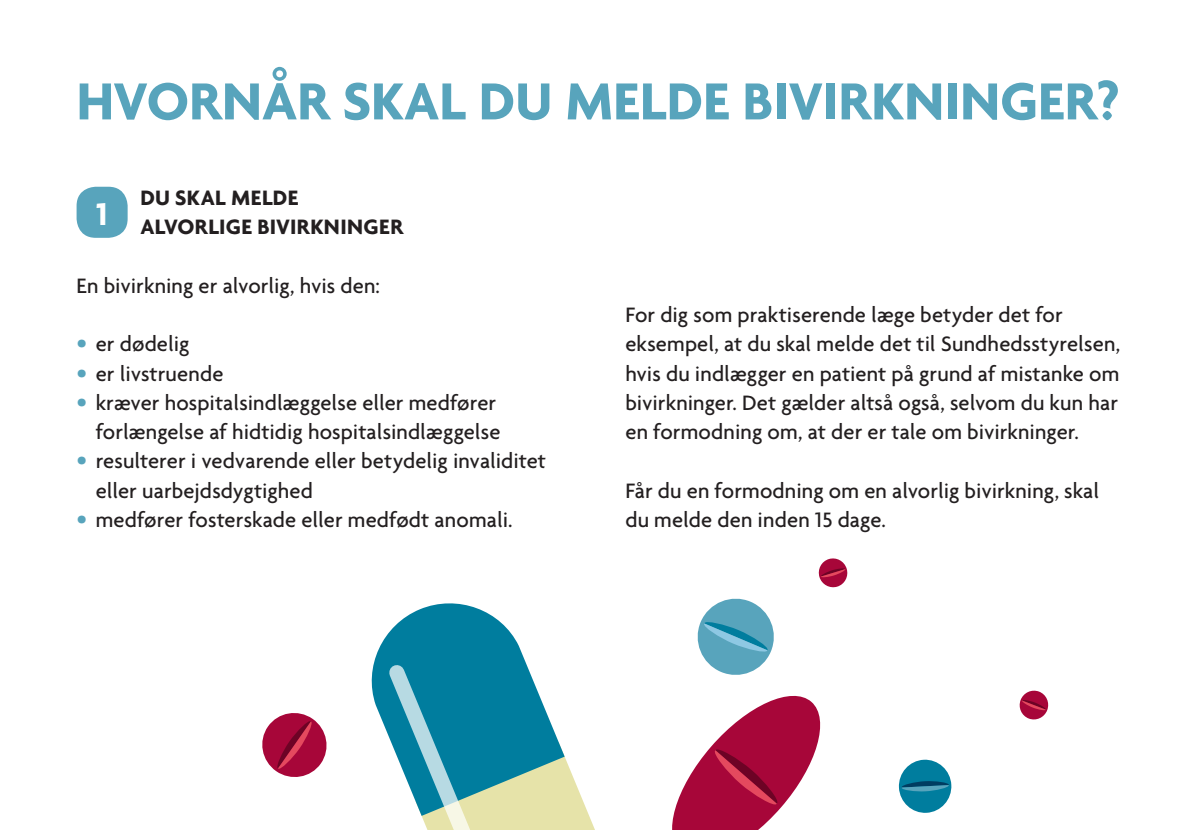
<style>
.page{position:relative;width:1187px;height:830px;background:#fff}
.page>*{position:absolute;margin:0;border:0;box-sizing:border-box;transform-origin:0 0}
.t1{font:700 56.25px "Agenda";color:#58a4bc}
.t2{font:700 33.75px "Agenda";color:#fff}
.Brødtekst{font:500 22.5px/29.2px "Agenda";letter-spacing:.005em;color:#231f20}
.Brød_bullet{font:500 22.5px/29.2px "Agenda";letter-spacing:.005em;color:#231f20;text-align:right}
.Underoverskrift{font:700 22.5px/29.2px "Agenda";letter-spacing:.015em;color:#231f20}
.s1{font-size:27px;color:#58a4bc}
</style>
<div class="page">
<div style="left:77px;top:187px;width:51px;height:51px;background:#58a4bc;border-radius:19px"></div>
<svg style="left:371px;top:603px;width:154px;height:122px;fill:#007d9e"></svg>
<svg style="left:384px;top:659px;width:211px;height:170px"></svg>
<svg style="left:898px;top:759px;width:54px;height:54px"></svg>
<svg style="left:672px;top:558px;width:176px;height:271px"></svg>
<svg style="left:1019px;top:690px;width:30px;height:30px"></svg>
<svg style="left:262px;top:713px;width:65px;height:64px"></svg>
<p class="t1" style="left:77px;top:67px;width:1044px">HVORNÅR SKAL DU MELDE BIVIRKNINGER?</p>
<p class="t2" style="left:96px;top:193px;width:13px">1</p>
<p class="Underoverskrift" style="left:140px;top:182px;width:265px">DU SKAL MELDE<br>ALVORLIGE BIVIRKNINGER</p>
<p class="Brødtekst" style="left:77px;top:270px;width:305px">En bivirkning er alvorlig, hvis den:</p>
<p class="Brødtekst" style="left:77px;top:329px;width:114px"><span class="s1">•</span> er dødelig</p>
<p class="Brød_bullet" style="left:77px;top:358px;width:148px"><span class="s1">•</span> er livstruende</p>
<p class="Brød_bullet" style="left:77px;top:387px;width:425px"><span class="s1">•</span> kræver hospitalsindlæggelse eller medfører forlængelse af hidtidig hospitalsindlæggelse</p>
<p class="Brød_bullet" style="left:96px;top:446px;width:452px;text-align:left;text-indent:-19px"><span class="s1">•</span> resulterer i vedvarende eller betydelig invaliditet eller uarbejdsdygtighed</p>
<p class="Brød_bullet" style="left:77px;top:504px;width:437px"><span class="s1">•</span> medfører fosterskade eller medfødt anomali.</p>
<p class="Brødtekst" style="left:625px;top:299px;width:496px">For dig som praktiserende læge betyder det for eksempel, at du skal melde det til Sundhedsstyrelsen, hvis du indlægger en patient på grund af mistanke om bivirkninger. Det gælder altså også, selvom du kun har en formodning om, at der er tale om bivirkninger.</p>
<p class="Brødtekst" style="left:625px;top:475px;width:475px">Får du en formodning om en alvorlig bivirkning, skal du melde den inden 15 dage.</p>
</div>
